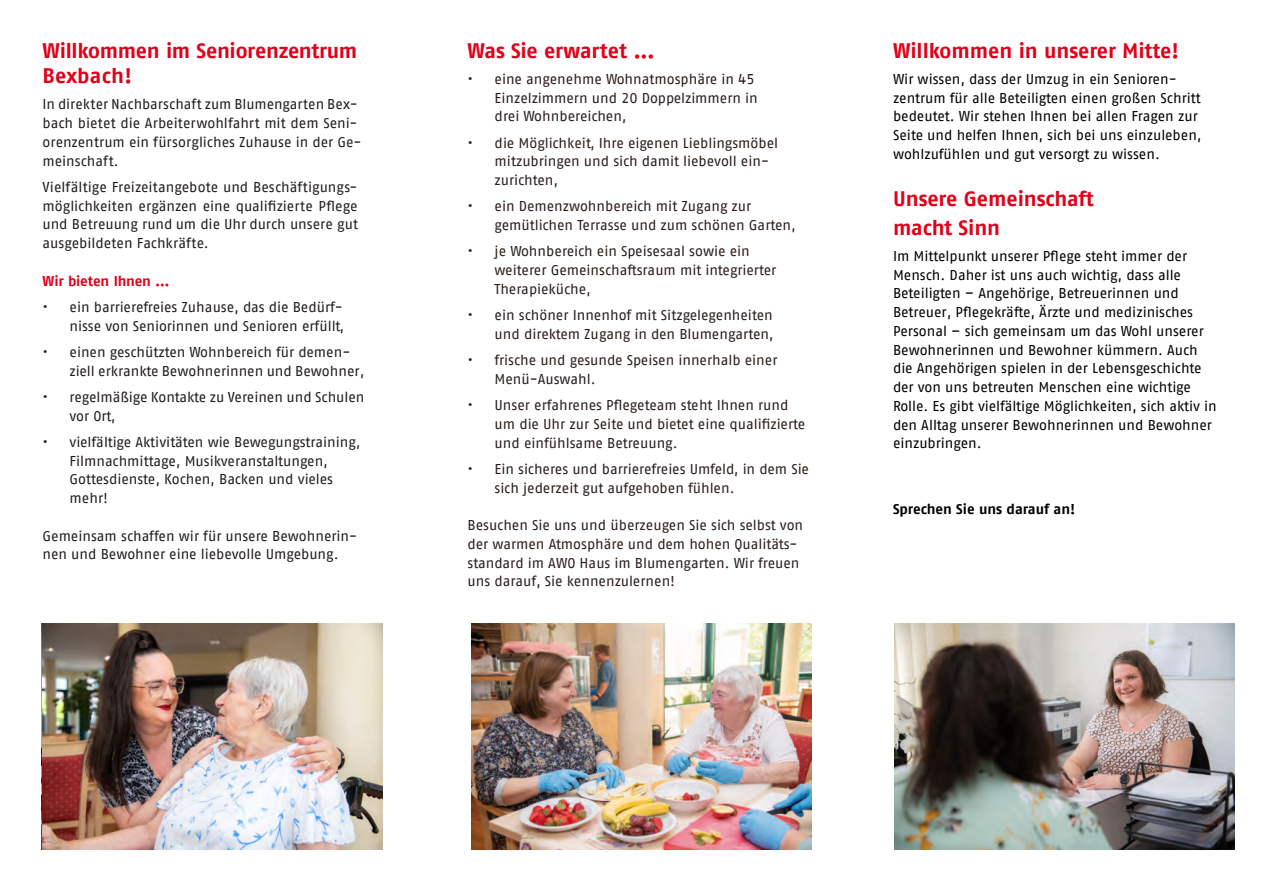
<style>
.page{position:relative;width:1263px;height:893px;background:#fff}
.page>*{position:absolute;margin:0;border:0;box-sizing:border-box;transform-origin:0 0}
.t1{font:700 21px/28.5px "AWO Fago Office";letter-spacing:-.005em;color:#e2001a}
.t2{font:14.25px/18.8px "AWO Fago Office";color:#2c1f19}
.t3{font:14.25px/18.8px "AWO Fago Office";color:#231e1e}
.t4{font:14.25px/18.8px "AWO Fago Office";color:#020202}
.t5{font:700 14.25px "AWO Fago Office";color:#020202}
.t6{font:700 14.25px "AWO Fago Office";letter-spacing:-.015em;color:#e2001a}
</style>
<div class="page">
<img style="left:472px;top:623px;width:340px;height:227px">
<img style="left:894px;top:623px;width:340px;height:227px">
<img style="left:43px;top:623px;width:339px;height:226px">
<h1 class="t1" style="left:43px;top:39px;width:316px;line-height:25.5px">Willkommen im Seniorenzentrum<br>Bexbach!</h1>
<p class="t3" style="left:43px;top:96px;width:321px">In direkter Nachbarschaft zum Blumengarten Bex&shy;bach bietet die Arbeiterwohlfahrt mit dem Seni&shy;orenzentrum ein fürsorgliches Zuhause in der Ge&shy;meinschaft.</p>
<p class="t3" style="left:43px;top:179px;width:317px;text-align:justify">Vielfältige Freizeitangebote und Beschäftigungs&shy;möglichkeiten ergänzen eine qualifizierte Pflege und Betreuung rund um die Uhr durch unsere gut ausgebildeten Fachkräfte.</p>
<p class="t6" style="left:43px;top:274px;width:129px">Wir bieten Ihnen ...</p>
<p class="t3" style="left:43px;top:299px;width:303px;text-align:right">• ein barrierefreies Zuhause, das die Bedürf&shy;nisse von Seniorinnen und Senioren erfüllt,</p>
<p class="t3" style="left:70px;top:344px;width:296px;text-indent:-27px">• einen geschützten Wohnbereich für demen&shy;ziell erkrankte Bewohnerinnen und Bewohner,</p>
<p class="t3" style="left:70px;top:389px;width:296px;text-indent:-27px">• regelmäßige Kontakte zu Vereinen und Schulen vor Ort,</p>
<p class="t3" style="left:70px;top:434px;width:292px;text-indent:-27px">• vielfältige Aktivitäten wie Bewegungstraining, Filmnachmittage, Musikveranstaltungen, Gottesdienste, Kochen, Backen und vieles mehr!</p>
<p class="t3" style="left:43px;top:528px;width:316px">Gemeinsam schaffen wir für unsere Bewohnerin&shy;nen und Bewohner eine liebevolle Umgebung.</p>
<h1 class="t1" style="left:468px;top:37px;width:189px">Was Sie erwartet ...</h1>
<p class="t2" style="left:495px;top:71px;width:265px;text-indent:-27px">• eine angenehme Wohnatmosphäre in 45<br>Einzelzimmern und 20 Doppelzimmern in drei Wohnbereichen,</p>
<p class="t2" style="left:495px;top:135px;width:285px;text-indent:-27px">• die Möglichkeit, Ihre eigenen Lieblingsmöbel mitzubringen und sich damit liebevoll ein&shy;zurichten,</p>
<p class="t2" style="left:495px;top:198px;width:303px;text-indent:-27px">• ein Demenzwohnbereich mit Zugang zur gemütlichen Terrasse und zum schönen Garten,</p>
<p class="t2" style="left:495px;top:243px;width:283px;text-indent:-27px">• je Wohnbereich ein Speisesaal sowie ein weiterer Gemeinschaftsraum mit integrierter<br>Therapieküche,</p>
<p class="t2" style="left:468px;top:307px;width:307px;text-align:right">• ein schöner Innenhof mit Sitzgelegenheiten und direktem Zugang in den Blumengarten,</p>
<p class="t2" style="left:495px;top:352px;width:284px;text-indent:-27px">• frische und gesunde Speisen innerhalb einer<br>Menü-Auswahl.</p>
<p class="t2" style="left:495px;top:397px;width:312px;text-indent:-27px">• Unser erfahrenes Pflegeteam steht Ihnen rund um die Uhr zur Seite und bietet eine qualifizierte und einfühlsame Betreuung.</p>
<p class="t2" style="left:495px;top:461px;width:316px;text-indent:-27px">• Ein sicheres und barrierefreies Umfeld, in dem Sie sich jederzeit gut aufgehoben fühlen.</p>
<p class="t2" style="left:468px;top:517px;width:337px">Besuchen Sie uns und überzeugen Sie sich selbst von der warmen Atmosphäre und dem hohen Qualitäts&shy;standard im AWO Haus im Blumengarten. Wir freuen uns darauf, Sie kennenzulernen!</p>
<h1 class="t1" style="left:893px;top:37px;width:288px">Willkommen in unserer Mitte!</h1>
<p class="t4" style="left:893px;top:71px;width:310px">Wir wissen, dass der Umzug in ein Senioren&shy;zentrum für alle Beteiligten einen großen Schritt bedeutet. Wir stehen Ihnen bei allen Fragen zur Seite und helfen Ihnen, sich bei uns einzuleben, wohlzufühlen und gut versorgt zu wissen.</p>
<h1 class="t1" style="left:893px;top:186px;width:202px">Unsere Gemeinschaft macht Sinn</h1>
<p class="t4" style="left:893px;top:248px;width:325px">Im Mittelpunkt unserer Pflege steht immer der Mensch. Daher ist uns auch wichtig, dass alle Beteiligten – Angehörige, Betreuerinnen und Betreuer, Pflegekräfte, Ärzte und medizinisches Personal – sich gemeinsam um das Wohl unserer Bewohnerinnen und Bewohner kümmern. Auch die Angehörigen spielen in der Lebensgeschichte der von uns betreuten Menschen eine wichtige Rolle. Es gibt vielfältige Möglichkeiten, sich aktiv in den Alltag unserer Bewohnerinnen und Bewohner einzubringen.</p>
<p class="t5" style="left:893px;top:502px;width:184px">Sprechen Sie uns darauf an!</p>
</div>
